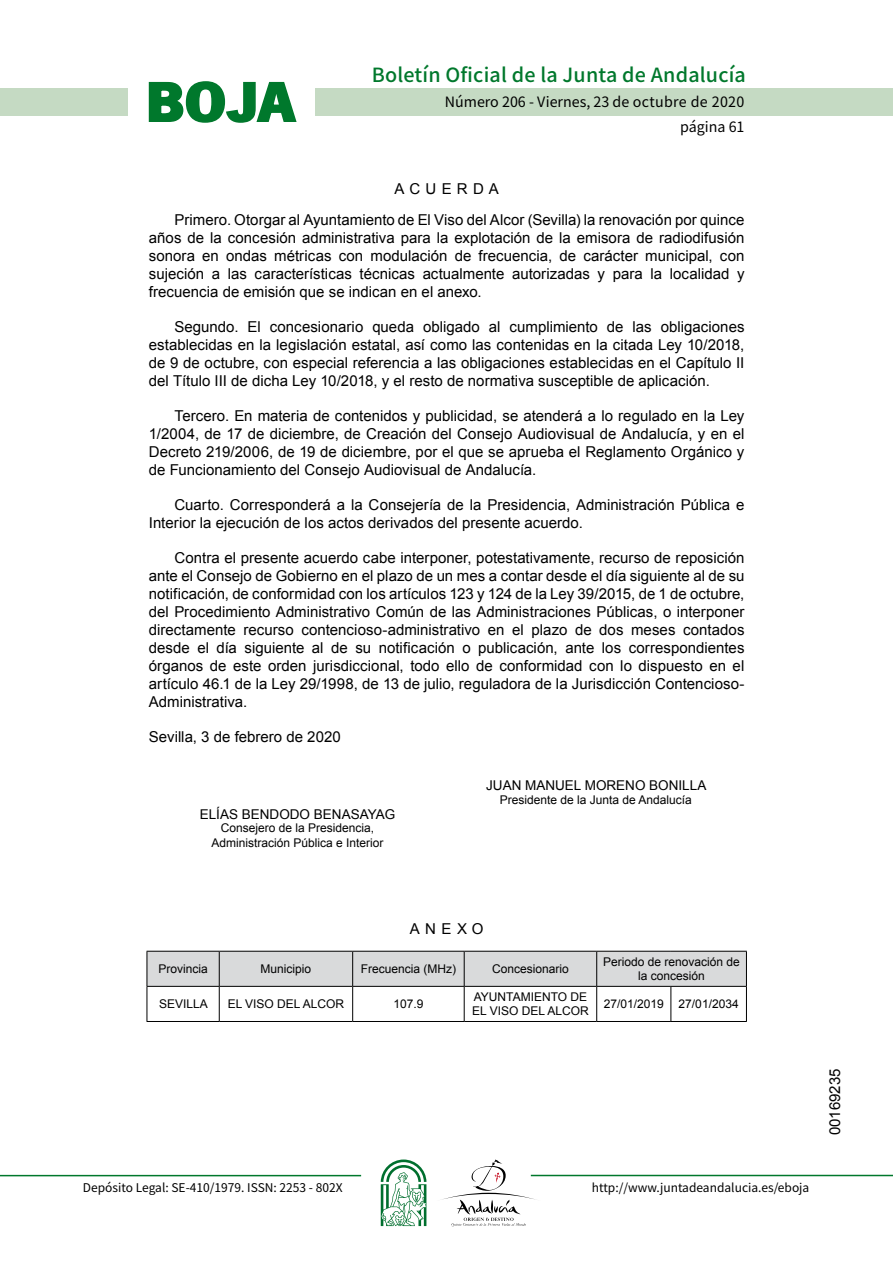
<style>
.page{position:relative;width:893px;height:1263px;background:#fff}
.page>*{position:absolute;margin:0;border:0;box-sizing:border-box;transform-origin:0 0}
.t1{font:700 57.75px "News Got T";color:#00782c;scale:1.14 1}
.t2{font:500 19.5px "Noto Sans HK";letter-spacing:.01em;color:#00782c}
.t3{font:15px/18px "Arial";color:#000;text-align:justify}
.t4{font:14.25px/24.5px "Noto Sans HK";color:#000;text-align:right}
.t5{font:13.5px "Arial";color:#000}
.t6{font:12px/14.4px "Arial";color:#000;text-align:center}
.t7{font:12px "Noto Sans HK";color:#000}
</style>
<div class="page">
<div style="left:315px;top:88px;width:577px;height:28px;background:#c5dac3"></div>
<div style="left:0;top:88px;width:128px;height:28px;background:#c5dac3"></div>
<hr style="left:0;top:1175px;width:361px;height:1px;background:#00782c">
<hr style="left:531px;top:1175px;width:361px;height:1px;background:#00782c">
<svg style="left:148px;top:81px;width:149px;height:42px"></svg>
<svg style="left:442px;top:1159px;width:100px;height:67px"></svg>
<svg style="left:381px;top:1160px;width:45px;height:66px"></svg>
<div style="left:147px;top:952px;width:599px;height:34px;background:#d9dadb"></div>
<hr style="left:146px;top:951px;width:73px;height:1px;background:#000">
<hr style="left:146px;top:952px;width:1px;height:34px;background:#000">
<hr style="left:219px;top:951px;width:133px;height:1px;background:#000">
<hr style="left:219px;top:952px;width:1px;height:34px;background:#000">
<hr style="left:352px;top:951px;width:112px;height:1px;background:#000">
<hr style="left:352px;top:952px;width:1px;height:34px;background:#000">
<hr style="left:464px;top:951px;width:132px;height:1px;background:#000">
<hr style="left:464px;top:952px;width:1px;height:34px;background:#000">
<hr style="left:596px;top:951px;width:75px;height:1px;background:#000">
<hr style="left:596px;top:952px;width:1px;height:34px;background:#000">
<hr style="left:671px;top:951px;width:75px;height:1px;background:#000">
<hr style="left:746px;top:952px;width:1px;height:34px;background:#000">
<hr style="left:146px;top:986px;width:73px;height:1px;background:#000">
<hr style="left:146px;top:987px;width:1px;height:34px;background:#000">
<hr style="left:219px;top:986px;width:133px;height:1px;background:#000">
<hr style="left:219px;top:987px;width:1px;height:34px;background:#000">
<hr style="left:352px;top:986px;width:112px;height:1px;background:#000">
<hr style="left:352px;top:987px;width:1px;height:34px;background:#000">
<hr style="left:464px;top:986px;width:132px;height:1px;background:#000">
<hr style="left:464px;top:987px;width:1px;height:34px;background:#000">
<hr style="left:596px;top:986px;width:75px;height:1px;background:#000">
<hr style="left:596px;top:987px;width:1px;height:34px;background:#000">
<hr style="left:671px;top:986px;width:75px;height:1px;background:#000">
<hr style="left:670px;top:987px;width:1px;height:34px;background:#000">
<hr style="left:746px;top:987px;width:1px;height:34px;background:#000">
<hr style="left:146px;top:1021px;width:73px;height:1px;background:#000">
<hr style="left:219px;top:1021px;width:133px;height:1px;background:#000">
<hr style="left:352px;top:1021px;width:112px;height:1px;background:#000">
<hr style="left:464px;top:1021px;width:132px;height:1px;background:#000">
<hr style="left:596px;top:1021px;width:75px;height:1px;background:#000">
<hr style="left:671px;top:1021px;width:75px;height:1px;background:#000">
<h1 class="t1" style="left:145px;top:68px;width:133px">BOJA</h1>
<h2 class="t2" style="left:372px;top:64px;width:375px">Boletín Oficial de la Junta de Andalucía</h2>
<p class="t4" style="left:445px;top:90px;width:301px">Número 206 - Viernes, 23 de octubre de 2020 página 61</p>
<p class="t3" style="left:174px;top:173px;width:571px;line-height:30.8px;text-indent:220px">ACUERDA<br>Primero. Otorgar al Ayuntamiento de El Viso del Alcor (Sevilla) la renovación por quince</p>
<p class="t3" style="left:149px;top:229px;width:597px">años de la concesión administrativa para la explotación de la emisora de radiodifusión sonora en ondas métricas con modulación de frecuencia, de carácter municipal, con sujeción a las características técnicas actualmente autorizadas y para la localidad y frecuencia de emisión que se indican en el anexo.</p>
<p class="t3" style="left:149px;top:318px;width:597px;text-indent:26px">Segundo. El concesionario queda obligado al cumplimiento de las obligaciones establecidas en la legislación estatal, así como las contenidas en la citada Ley 10/2018, de 9 de octubre, con especial referencia a las obligaciones establecidas en el Capítulo II del Título III de dicha Ley 10/2018, y el resto de normativa susceptible de aplicación.</p>
<p class="t3" style="left:149px;top:407px;width:597px;text-indent:26px">Tercero. En materia de contenidos y publicidad, se atenderá a lo regulado en la Ley 1/2004, de 17 de diciembre, de Creación del Consejo Audiovisual de Andalucía, y en el Decreto 219/2006, de 19 de diciembre, por el que se aprueba el Reglamento Orgánico y de Funcionamiento del Consejo Audiovisual de Andalucía.</p>
<p class="t3" style="left:149px;top:496px;width:597px;text-indent:26px">Cuarto. Corresponderá a la Consejería de la Presidencia, Administración Pública e<br>Interior la ejecución de los actos derivados del presente acuerdo.</p>
<p class="t3" style="left:149px;top:549px;width:597px;text-indent:26px">Contra el presente acuerdo cabe interponer, potestativamente, recurso de reposición ante el Consejo de Gobierno en el plazo de un mes a contar desde el día siguiente al de su notificación, de conformidad con los artículos 123 y 124 de la Ley 39/2015, de 1 de octubre, del Procedimiento Administrativo Común de las Administraciones Públicas, o interponer directamente recurso contencioso-administrativo en el plazo de dos meses contados desde el día siguiente al de su notificación o publicación, ante los correspondientes órganos de este orden jurisdiccional, todo ello de conformidad con lo dispuesto en el artículo 46.1 de la Ley 29/1998, de 13 de julio, reguladora de la Jurisdicción Contencioso-Administrativa.</p>
<p class="t3" style="left:149px;top:728px;width:193px">Sevilla, 3 de febrero de 2020</p>
<p class="t5" style="left:486px;top:776px;width:222px">JUAN MANUEL MORENO BONILLA</p>
<p class="t6" style="left:499px;top:792px;width:194px">Presidente de la Junta de Andalucía</p>
<p class="t5" style="left:200px;top:805px;width:197px">ELÍAS BENDODO BENASAYAG</p>
<p class="t6" style="left:211px;top:821px;width:174px">Consejero de la Presidencia,<br>Administración Pública e Interior</p>
<p class="t3" style="left:410px;top:920px;width:75px">ANEXO</p>
<p class="t6" style="left:158px;top:962px;width:51px">Provincia</p>
<p class="t6" style="left:260px;top:962px;width:52px">Municipio</p>
<p class="t6" style="left:361px;top:962px;width:97px">Frecuencia (MHz)</p>
<p class="t6" style="left:492px;top:962px;width:78px">Concesionario</p>
<p class="t6" style="left:603px;top:955px;width:138px">Periodo de renovación de la concesión</p>
<p class="t6" style="left:159px;top:997px;width:50px">SEVILLA</p>
<p class="t6" style="left:228px;top:997px;width:118px">EL VISO DEL ALCOR</p>
<p class="t6" style="left:393px;top:997px;width:32px">107.9</p>
<p class="t6" style="left:472px;top:990px;width:118px;text-align:left">AYUNTAMIENTO DE<br>EL VISO DEL ALCOR</p>
<p class="t6" style="left:603px;top:997px;width:136px">27/01/2019 27/01/2034</p>
<p class="t7" style="left:83px;top:1181px;width:261px">Depósito Legal: SE-410/1979. ISSN: 2253 - 802X</p>
<p class="t7" style="left:592px;top:1181px;width:219px">http://www.juntadeandalucia.es/eboja</p>
<p class="t3" style="left:826px;top:1135px;width:68px;rotate:-90deg">00169235</p>
</div>
